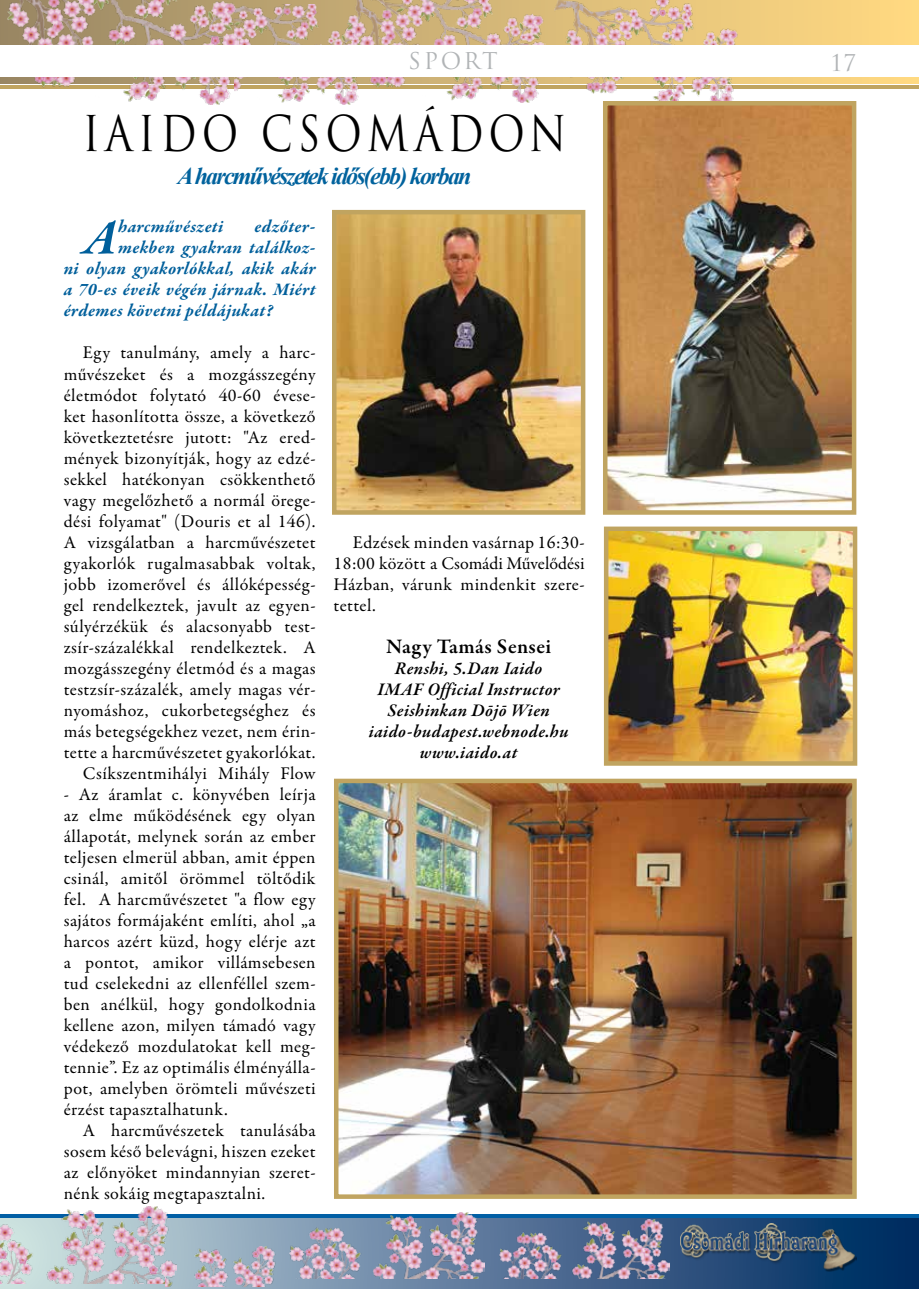
<style>
.page{position:relative;width:919px;height:1289px;background:#fff}
.page>*{position:absolute;margin:0;border:0;box-sizing:border-box;transform-origin:0 0}
.t1{font:italic 700 51.15px "Garamond Premr Pro";color:#005f9b}
.t2{font:48px "Trajan Pro";letter-spacing:.12em;color:#000;scale:.83 1}
.t3{font:italic 700 24px "Times New Roman";letter-spacing:-.075em;color:#00629d}
.t4{font:22.5px "Trajan Pro";letter-spacing:.09em;color:#b1b4b6}
.t5{font:600 21px "Garamond Premr Pro";letter-spacing:.02em;color:#000}
.t6{font:18px/21px "Garamond Premr Pro";letter-spacing:.025em;color:#000;text-align:justify}
.t7{font:italic 700 18px "Garamond Premr Pro";letter-spacing:.025em;color:#005f9b}
.t8{font:italic 600 18px/21px "Garamond Premr Pro";letter-spacing:.025em;color:#000;text-align:center}
</style>
<div class="page">
<svg style="left:238px;top:0;width:680px;height:84px;background:#f3cf7e"></svg>
<hr style="left:0;top:85px;width:918px;height:4px;background:#c0a460">
<svg style="left:0;top:1218px;width:918px;height:70px;background:#46688d"></svg>
<hr style="left:0;top:1214px;width:918px;height:3px;background:#015fa5">
<img style="left:238px;top:4px;width:117px;height:101px">
<img style="left:0;top:0;width:238px;height:104px">
<img style="left:334px;top:0;width:211px;height:102px">
<img style="left:554px;top:0;width:185px;height:101px">
<img style="left:0;top:1206px;width:177px;height:77px">
<img style="left:273px;top:1212px;width:211px;height:65px">
<img style="left:484px;top:1219px;width:185px;height:59px">
<img style="left:165px;top:1246px;width:116px;height:39px">
<img style="left:680px;top:1223px;width:176px;height:48px">
<div style="left:0;top:45px;width:918px;height:32px;background:#fff"></div>
<img style="left:337px;top:215px;width:243px;height:294px">
<div style="left:332px;top:210px;width:253px;height:304px;border:4px solid #c0a460"></div>
<img style="left:339px;top:783px;width:512px;height:410px">
<div style="left:334px;top:778px;width:522px;height:420px;border:4px solid #c0a460"></div>
<img style="left:608px;top:106px;width:243px;height:403px">
<div style="left:603px;top:101px;width:253px;height:413px;border:4px solid #c0a460"></div>
<img style="left:609px;top:531px;width:243px;height:229px">
<div style="left:604px;top:526px;width:253px;height:239px;border:4px solid #c0a460"></div>
<p class="t4" style="left:408px;top:46px;width:91px">SPORT</p>
<h2 class="t2" style="left:82px;top:103px;width:584px">IAIDO CSOMÁDON</h2>
<h3 class="t3" style="left:178px;top:159px;width:295px">A harcművészetek idős(ebb) korban</h3>
<h1 class="t1" style="left:83px;top:206px;width:35px">A</h1>
<p class="t7" style="left:118px;top:216px;width:106px">harcművészeti</p>
<p class="t7" style="left:254px;top:216px;width:63px">edzőter-</p>
<p class="t7" style="left:118px;top:237px;width:199px">mekben gyakran találkoz-</p>
<p class="t7" style="left:64px;top:258px;width:253px">ni olyan gyakorlókkal, akik akár</p>
<p class="t7" style="left:64px;top:279px;width:253px">a 70-es éveik végén járnak. Miért</p>
<p class="t7" style="left:64px;top:300px;width:211px">érdemes követni példájukat?</p>
<p class="t6" style="left:64px;top:343px;width:253px;text-align:right">Egy tanulmány, amely a harc&shy;művészeket és a mozgásszegény életmódot folytató 40-60 évese&shy;ket hasonlította össze, a következő következtetésre jutott: "Az ered&shy;mények bizonyítják, hogy az edzé&shy;sekkel hatékonyan csökkenthető vagy megelőzhető a normál örege&shy;dési folyamat" (Douris et al 146).<br>A vizsgálatban a harcművészetet gyakorlók rugalmasabbak voltak, jobb izomerővel és állóképesség&shy;gel rendelkeztek, javult az egyen&shy;súlyérzékük és alacsonyabb test&shy;zsír-százalékkal rendelkeztek. A mozgásszegény életmód és a magas testzsír-százalék, amely magas vér&shy;nyomáshoz, cukorbetegséghez és más betegségekhez vezet, nem érin&shy;tette a harcművészetet gyakorlókat.<br>Csíkszentmihályi Mihály Flow</p>
<p class="t6" style="left:64px;top:784px;width:253px">- Az áramlat c. könyvében leírja az elme működésének egy olyan állapotát, melynek során az ember teljesen elmerül abban, amit éppen csinál, amitől örömmel töltődik fel. A harcművészetet "a flow egy sajátos formájaként említi, ahol „a harcos azért küzd, hogy elérje azt a pontot, amikor villámsebesen tud cselekedni az ellenféllel szem&shy;ben anélkül, hogy gondolkodnia kellene azon, milyen támadó vagy védekező mozdulatokat kell meg&shy;tennie”. Ez az optimális élményálla&shy;pot, amelyben örömteli művészeti érzést tapasztalhatunk.</p>
<p class="t6" style="left:64px;top:1120px;width:253px;text-indent:19px">A harcművészetek tanulásába sosem késő belevágni, hiszen ezeket az előnyöket mindannyian szeret&shy;nénk sokáig megtapasztalni.</p>
<p class="t6" style="left:333px;top:532px;width:252px;text-indent:19px">Edzések minden vasárnap 16:30- 18:00 között a Csomádi Művelődési Házban, várunk mindenkit szere&shy;tettel.</p>
<p class="t5" style="left:386px;top:633px;width:166px">Nagy Tamás Sensei</p>
<p class="t8" style="left:369px;top:658px;width:201px">Renshi, 5.Dan Iaido<br>IMAF Official Instructor<br>Seishinkan Dōjō Wien iaido-budapest.webnode.hu www.iaido.at</p>
<p class="t4" style="left:830px;top:48px;width:27px">17</p>
</div>
